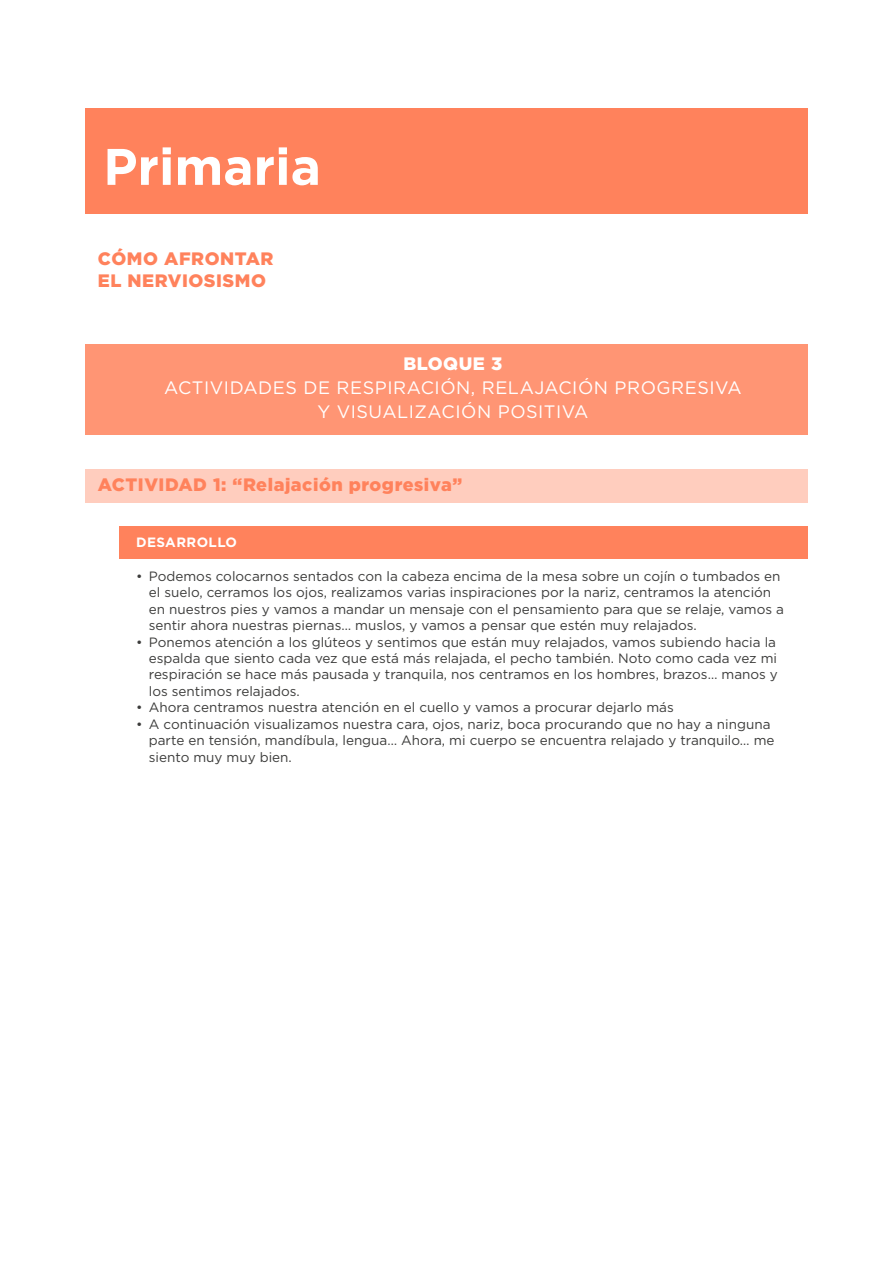
<style>
.page{position:relative;width:893px;height:1263px;background:#fff}
.page>*{position:absolute;margin:0;border:0;box-sizing:border-box;transform-origin:0 0}
.t1{font:700 51.3px "Gotham";color:#fff}
.t2{font:18px/24px "Gotham";letter-spacing:.03em;color:#fff;text-align:center}
.t3{font:900 18px/21.6px "Gotham";letter-spacing:.03em;color:#ff825c}
.t4{font:900 18px "Gotham";letter-spacing:.03em;color:#fff}
.t5{font:13.5px/16.5px "Gotham";color:#3c3c3b}
.t6{font:700 13.5px "Gotham";letter-spacing:.03em;color:#fff}
</style>
<div class="page">
<div style="left:85px;top:108px;width:723px;height:106px;background:#ff825c"></div>
<div style="left:85px;top:344px;width:723px;height:91px;background:#ff9574"></div>
<div style="left:85px;top:469px;width:723px;height:33px;background:#ffcdbe"></div>
<div style="left:119px;top:526px;width:689px;height:32px;background:#ff825c"></div>
<h1 class="t1" style="left:103px;top:137px;width:219px">Primaria</h1>
<h2 class="t3" style="left:98px;top:247px;width:177px">CÓMO AFRONTAR<br>EL NERVIOSISMO</h2>
<h2 class="t4" style="left:403px;top:354px;width:100px">BLOQUE 3</h2>
<h2 class="t2" style="left:164px;top:376px;width:579px">ACTIVIDADES DE RESPIRACIÓN, RELAJACIÓN PROGRESIVA<br>Y VISUALIZACIÓN POSITIVA</h2>
<h2 class="t3" style="left:98px;top:473px;width:366px">ACTIVIDAD 1: “Relajación progresiva”</h2>
<p class="t6" style="left:136px;top:534px;width:102px">DESARROLLO</p>
<p class="t5" style="left:149px;top:567px;width:637px;text-indent:-13px">• Podemos colocarnos sentados con la cabeza encima de la mesa sobre un cojín o tumbados en el suelo, cerramos los ojos, realizamos varias inspiraciones por la nariz, centramos la atención en nuestros pies y vamos a mandar un mensaje con el pensamiento para que se relaje, vamos a sentir ahora nuestras piernas… muslos, y vamos a pensar que estén muy relajados.</p>
<p class="t5" style="left:149px;top:633px;width:631px;text-indent:-13px">• Ponemos atención a los glúteos y sentimos que están muy relajados, vamos subiendo hacia la espalda que siento cada vez que está más relajada, el pecho también. Noto como cada vez mi respiración se hace más pausada y tranquila, nos centramos en los hombres, brazos… manos y los sentimos relajados.</p>
<p class="t5" style="left:136px;top:699px;width:539px">• Ahora centramos nuestra atención en el cuello y vamos a procurar dejarlo más</p>
<p class="t5" style="left:149px;top:716px;width:627px;text-indent:-13px">• A continuación visualizamos nuestra cara, ojos, nariz, boca procurando que no hay a ninguna parte en tensión, mandíbula, lengua… Ahora, mi cuerpo se encuentra relajado y tranquilo… me siento muy muy bien.</p>
</div>
